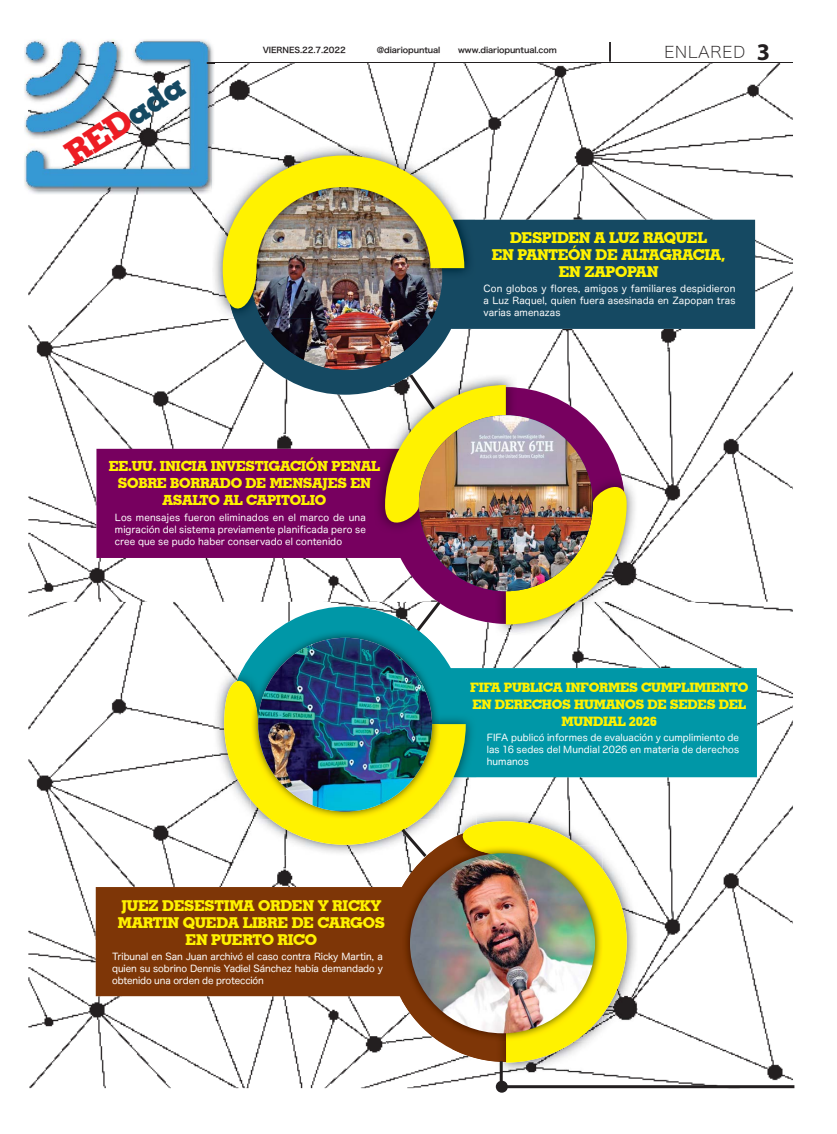
<style>
.page{position:relative;width:837px;height:1134px;background:#fff}
.page>*{position:absolute;margin:0;border:0;box-sizing:border-box;transform-origin:0 0}
.t1{font:700 33px "Geometric Slab 703 BT Xtra";color:#ed1c24}
.t2{font:16px "Hiragino Sans W1 90 msp RKSJ H";letter-spacing:.05em;color:#231f20}
.t3{font:700 15px/17px "Geometric Slab 703 BT Xtra";letter-spacing:-.02em;color:#fff200;text-align:center}
.t4{font:700 14px/17px "Geometric Slab 703 BT Xtra";letter-spacing:-.02em;color:#fff200;text-align:center}
.t5{font:700 13px/17px "Geometric Slab 703 BT Xtra";letter-spacing:-.02em;color:#fff200;text-align:center}
.t6{font:9.5px/12px "Hira Maru Pro W4 90 msp RKSJ H";letter-spacing:.005em;color:#fff;text-align:justify}
.t7{font:8px "Hiragino Sans W6 90 msp RKSJ H";letter-spacing:-.01em;color:#231f20}
.s1{color:#154962}
.s2{font-family:"Myriad Pro";font-weight:700;font-size:24px}
</style>
<div class="page">
<img style="left:28px;top:64px;width:764px;height:1024px">
<hr style="left:206px;top:62px;width:586px;height:1px;background:#231f20">
<hr style="left:206px;top:63px;width:586px;height:1px;background:#231f20">
<svg style="left:609px;top:42px;width:2px;height:20px"></svg>
<img style="left:28px;top:64px;width:186px;height:131px">
<img style="left:24px;top:39px;width:187px;height:150px">
<img style="left:28px;top:63px;width:183px;height:126px">
<svg style="left:112px;top:42px;width:2px;height:20px"></svg>
<svg style="left:226px;top:158px;width:528px;height:237px"></svg>
<img style="left:261px;top:330px;width:171px;height:40px">
<img style="left:212px;top:145px;width:263px;height:174px">
<img style="left:212px;top:145px;width:2px;height:50px">
<img style="left:464px;top:158px;width:11px;height:161px">
<img style="left:223px;top:156px;width:241px;height:174px">
<svg style="left:96px;top:387px;width:289px;height:237px"></svg>
<img style="left:626px;top:477px;width:11px;height:125px">
<img style="left:374px;top:374px;width:11px;height:13px">
<img style="left:374px;top:387px;width:11px;height:146px">
<svg style="left:228px;top:606px;width:528px;height:237px;fill:#0097a7"></svg>
<img style="left:213px;top:670px;width:263px;height:155px">
<img style="left:465px;top:670px;width:11px;height:107px">
<svg style="left:224px;top:657px;width:241px;height:168px"></svg>
<img style="left:250px;top:630px;width:189px;height:60px">
<img style="left:250px;top:690px;width:189px;height:129px">
<img style="left:258px;top:638px;width:174px;height:173px;border-radius:50%">
<svg style="left:96px;top:825px;width:343px;height:237px"></svg>
<img style="left:452px;top:810px;width:185px;height:263px">
<img style="left:452px;top:810px;width:24px;height:11px">
<svg style="left:439px;top:821px;width:187px;height:242px"></svg>
<img style="left:402px;top:846px;width:67px;height:195px">
<img style="left:469px;top:846px;width:133px;height:195px">
<img style="left:410px;top:853px;width:185px;height:180px;border-radius:50%">
<img style="left:385px;top:371px;width:241px;height:263px">
<svg style="left:398px;top:825px;width:31px;height:35px"></svg>
<hr style="left:499px;top:1061px;width:3px;height:24px;background:#231f20">
<hr style="left:501px;top:1085px;width:293px;height:3px;background:#231f20">
<div style="left:495px;top:1081px;width:12px;height:12px;background:#231f20;border-radius:50%"></div>
<h1 class="t1" style="left:58px;top:140px;width:136px;rotate:-34deg">RED<span class="s1">ada</span></h1>
<p class="t7" style="left:262px;top:47px;width:85px">VIERNES.22.7.2022</p>
<p class="t7" style="left:376px;top:47px;width:65px">@diariopuntual</p>
<p class="t7" style="left:458px;top:47px;width:100px">www.diariopuntual.com</p>
<h2 class="t2" style="left:664px;top:46px;width:107px">ENLARED <span class="s2">3</span></h2>
<h3 class="t3" style="left:491px;top:229px;width:235px">DESPIDEN A LUZ RAQUEL<br>EN PANTEÓN DE ALTAGRACIA,<br>EN ZAPOPAN</h3>
<p class="t6" style="left:483px;top:284px;width:253px">Con globos y flores, amigos y familiares despidieron a Luz Raquel, quien fuera asesinada en Zapopan tras varias amenazas</p>
<h3 class="t4" style="left:109px;top:458px;width:273px">EE.UU. INICIA INVESTIGACIÓN PENAL<br>SOBRE BORRADO DE MENSAJES EN<br>ASALTO AL CAPITOLIO</h3>
<p class="t6" style="left:115px;top:513px;width:252px">Los mensajes fueron eliminados en el marco de una migración del sistema previamente planificada pero se cree que se pudo haber conservado el contenido</p>
<h3 class="t3" style="left:118px;top:897px;width:268px">JUEZ DESESTIMA ORDEN Y RICKY<br>MARTIN QUEDA LIBRE DE CARGOS<br>EN PUERTO RICO</h3>
<p class="t6" style="left:112px;top:952px;width:272px">Tribunal en San Juan archivó el caso contra Ricky Martin, a quien su sobrino Dennis Yadiel Sánchez había demandado y obtenido una orden de protección</p>
<h3 class="t5" style="left:470px;top:679px;width:280px">FIFA PUBLICA INFORMES CUMPLIMIENTO<br>EN DERECHOS HUMANOS DE SEDES DEL<br>MUNDIAL 2026</h3>
<p class="t6" style="left:486px;top:732px;width:254px">FIFA publicó informes de evaluación y cumplimiento de las 16 sedes del Mundial 2026 en materia de derechos humanos</p>
</div>
